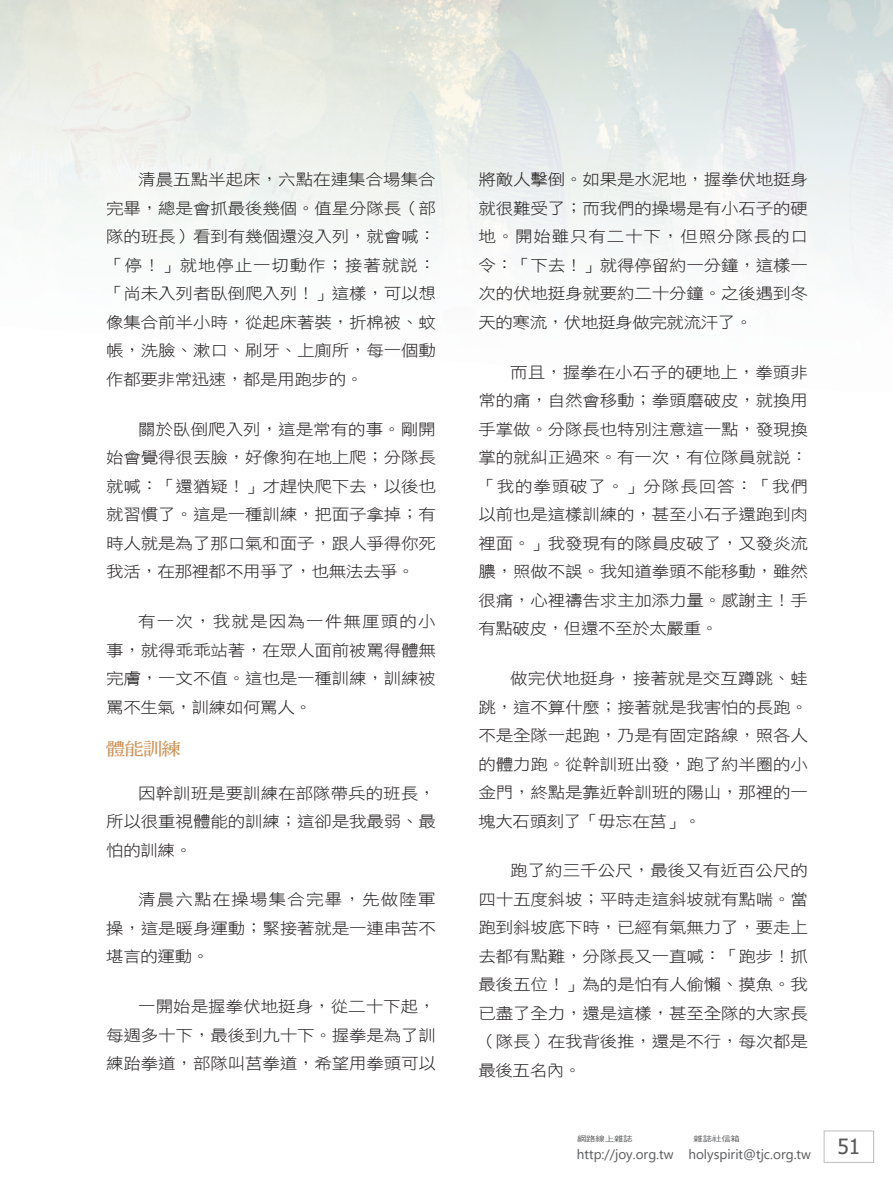
<style>
.page{position:relative;width:893px;height:1191px;background:#fff}
.page>*{position:absolute;margin:0;border:0;box-sizing:border-box;transform-origin:0 0}
.t1{font:21px "Tahoma";color:#57585a}
.中標{font:17.55px "DF Ming W7 WIN BF";color:#cd9357;scale:1.08 1}
.t2{font:15.75px/28.5px "DF Hei W3 WIN BF";letter-spacing:-.01em;color:#231f20;text-align:justify;scale:1.11 1}
.t3{font:13.5px "Segoe UI";color:#57585a}
.t4{font:7.5px "DF Hei W5 WIN BF";letter-spacing:-.015em;color:#57585a;scale:1.25 1}
</style>
<div class="page">
<div style="left:824px;top:1130px;width:50px;height:32px;border:1px solid #bcbdc0"></div>
<p class="t2" style="left:106px;top:165px;width:298px;text-indent:32px">清晨五點半起床，六點在連集合場集合完畢，總是會抓最後幾個。值星分隊長（部隊的班長）看到有幾個還沒入列，就會喊：「停！」就地停止一切動作；接著就說：「尚未入列者臥倒爬入列！」這樣，可以想像集合前半小時，從起床著裝，折棉被、蚊帳，洗臉、漱口、刷牙、上廁所，每一個動作都要非常迅速，都是用跑步的。</p>
<p class="t2" style="left:106px;top:415px;width:298px;text-indent:32px">關於臥倒爬入列，這是常有的事。剛開始會覺得很丟臉，好像狗在地上爬；分隊長就喊：「還猶疑！」才趕快爬下去，以後也就習慣了。這是一種訓練，把面子拿掉；有時人就是為了那口氣和面子，跟人爭得你死我活，在那裡都不用爭了，也無法去爭。</p>
<p class="t2" style="left:106px;top:607px;width:298px;text-indent:32px">有一次，我就是因為一件無厘頭的小事，就得乖乖站著，在眾人面前被罵得體無完膚，一文不值。這也是一種訓練，訓練被罵不生氣，訓練如何罵人。</p>
<p class="中標" style="left:106px;top:740px;width:70px">體能訓練</p>
<p class="t2" style="left:106px;top:778px;width:298px;text-indent:32px">因幹訓班是要訓練在部隊帶兵的班長，所以很重視體能的訓練；這卻是我最弱、最怕的訓練。</p>
<p class="t2" style="left:106px;top:885px;width:298px;text-indent:32px">清晨六點在操場集合完畢，先做陸軍操，這是暖身運動；緊接著就是一連串苦不堪言的運動。</p>
<p class="t2" style="left:106px;top:992px;width:298px;text-indent:32px">一開始是握拳伏地挺身，從二十下起，每週多十下，最後到九十下。握拳是為了訓練跆拳道，部隊叫莒拳道，希望用拳頭可以</p>
<p class="t2" style="left:478px;top:165px;width:298px">將敵人擊倒。如果是水泥地，握拳伏地挺身就很難受了；而我們的操場是有小石子的硬地。開始雖只有二十下，但照分隊長的口令：「下去！」就得停留約一分鐘，這樣一次的伏地挺身就要約二十分鐘。之後遇到冬天的寒流，伏地挺身做完就流汗了。</p>
<p class="t2" style="left:478px;top:358px;width:298px;text-indent:32px">而且，握拳在小石子的硬地上，拳頭非常的痛，自然會移動；拳頭磨破皮，就換用手掌做。分隊長也特別注意這一點，發現換掌的就糾正過來。有一次，有位隊員就說：「我的拳頭破了。」分隊長回答：「我們以前也是這樣訓練的，甚至小石子還跑到肉裡面。」我發現有的隊員皮破了，又發炎流膿，照做不誤。我知道拳頭不能移動，雖然很痛，心裡禱告求主加添力量。感謝主！手有點破皮，但還不至於太嚴重。</p>
<p class="t2" style="left:478px;top:664px;width:298px;text-indent:32px">做完伏地挺身，接著就是交互蹲跳、蛙跳，這不算什麼；接著就是我害怕的長跑。不是全隊一起跑，乃是有固定路線，照各人的體力跑。從幹訓班出發，跑了約半圈的小金門，終點是靠近幹訓班的陽山，那裡的一塊大石頭刻了「毋忘在莒」。</p>
<p class="t2" style="left:478px;top:856px;width:298px;text-indent:32px">跑了約三千公尺，最後又有近百公尺的四十五度斜坡；平時走這斜坡就有點喘。當跑到斜坡底下時，已經有氣無力了，要走上去都有點難，分隊長又一直喊：「跑步！抓最後五位！」為的是怕有人偷懶、摸魚。我已盡了全力，還是這樣，甚至全隊的大家長（隊長）在我背後推，還是不行，每次都是最後五名內。</p>
<p class="t4" style="left:577px;top:1135px;width:46px">網路線上雜誌</p>
<p class="t4" style="left:694px;top:1135px;width:39px">雜誌社信箱</p>
<p class="t3" style="left:577px;top:1141px;width:236px">http://joy.org.tw holyspirit@tjc.org.tw</p>
<h1 class="t1" style="left:837px;top:1132px;width:24px">51</h1>
</div>
